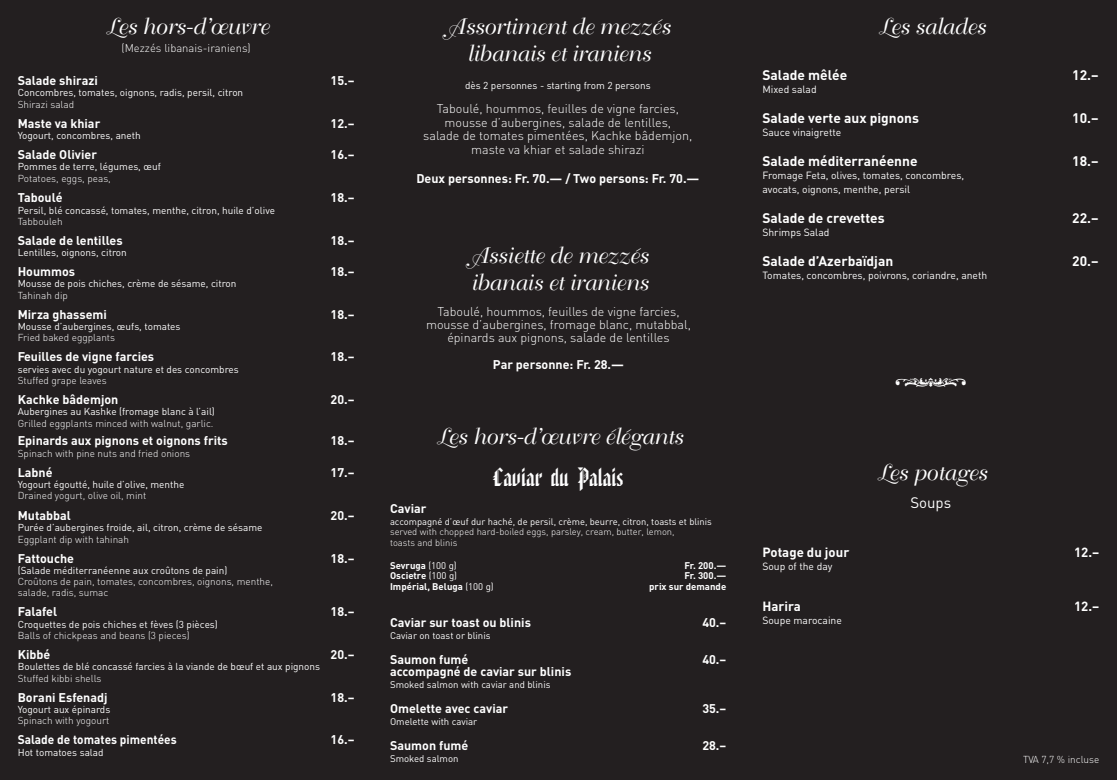
<style>
.page{position:relative;width:1117px;height:780px;background:#fff}
.page>*{position:absolute;margin:0;border:0;box-sizing:border-box;transform-origin:0 0}
.t1{font:22.5px/27px "Bellevue";color:#fff}
.t2{font:22.5px "American Text";color:#fff}
.t3{font:15px "DIN";color:#fff}
.t4{font:700 13.75px "DIN";color:#fff}
.t5{font:700 13.12px "DIN";color:#fff}
.t6{font:700 12.5px "DIN";color:#fff}
.t7{font:300 12.5px/13.5px "DIN";color:#fff;text-align:center}
.t8{font:700 12.5px "DIN";color:#fff;scale:.95 1}
.t9{font:300 11.25px "DIN";color:#fff}
.t10{font:10.38px/13.1px "DIN";color:#fff}
.t11{font:10px "DIN";color:#fff}
.t12{font:300 10px/11.2px "DIN";color:#fff}
.t13{font:9.62px "DIN";color:#fff}
.t14{font:700 9.62px "DIN";color:#fff}
.t15{font:300 9.38px/10.5px "DIN";color:#fff}
.t16{font:9.38px "DIN";color:#fff}
.s1{font-weight:400}
</style>
<div class="page">
<div style="left:0;top:0;width:1116px;height:780px;background:#231f20"></div>
<h1 class="t1" style="left:104px;top:15px;width:165px">Les hors-d’œuvre</h1>
<p class="t9" style="left:121px;top:41px;width:131px">(Mezzés libanais-iraniens)</p>
<p class="t6" style="left:18px;top:73px;width:82px">Salade shirazi</p>
<p class="t6" style="left:330px;top:73px;width:25px">15.–</p>
<p class="t11" style="left:18px;top:87px;width:227px">Concombres, tomates, oignons, radis, persil, citron</p>
<p class="t12" style="left:18px;top:98px;width:58px">Shirazi salad</p>
<p class="t6" style="left:18px;top:116px;width:84px">Maste va khiar</p>
<p class="t6" style="left:330px;top:116px;width:25px">12.–</p>
<p class="t11" style="left:18px;top:130px;width:124px">Yogourt, concombres, aneth</p>
<p class="t6" style="left:18px;top:147px;width:81px">Salade Olivier</p>
<p class="t6" style="left:330px;top:147px;width:25px">16.–</p>
<p class="t11" style="left:18px;top:161px;width:144px">Pommes de terre, légumes, œuf</p>
<p class="t12" style="left:18px;top:172px;width:95px">Potatoes, eggs, peas,</p>
<p class="t6" style="left:18px;top:191px;width:46px">Taboulé</p>
<p class="t6" style="left:330px;top:191px;width:25px">18.–</p>
<p class="t11" style="left:18px;top:204px;width:259px">Persil, blé concassé, tomates, menthe, citron, huile d’olive</p>
<p class="t12" style="left:18px;top:216px;width:46px">Tabbouleh</p>
<p class="t6" style="left:18px;top:233px;width:106px">Salade de lentilles</p>
<p class="t6" style="left:330px;top:233px;width:25px">18.–</p>
<p class="t11" style="left:18px;top:247px;width:111px">Lentilles, oignons, citron</p>
<p class="t6" style="left:18px;top:264px;width:59px">Hoummos</p>
<p class="t6" style="left:330px;top:264px;width:25px">18.–</p>
<p class="t11" style="left:18px;top:278px;width:220px">Mousse de pois chiches, crème de sésame, citron</p>
<p class="t12" style="left:18px;top:289px;width:52px">Tahinah dip</p>
<p class="t6" style="left:18px;top:307px;width:91px">Mirza ghassemi</p>
<p class="t6" style="left:330px;top:307px;width:25px">18.–</p>
<p class="t11" style="left:18px;top:321px;width:164px">Mousse d’aubergines, œufs, tomates</p>
<p class="t12" style="left:18px;top:332px;width:99px">Fried baked eggplants</p>
<p class="t6" style="left:18px;top:350px;width:138px">Feuilles de vigne farcies</p>
<p class="t6" style="left:330px;top:350px;width:25px">18.–</p>
<p class="t11" style="left:18px;top:363px;width:223px">servies avec du yogourt nature et des concombres</p>
<p class="t12" style="left:18px;top:375px;width:91px">Stuffed grape leaves</p>
<p class="t6" style="left:18px;top:392px;width:102px">Kachke bâdemjon</p>
<p class="t6" style="left:330px;top:392px;width:25px">20.–</p>
<p class="t11" style="left:18px;top:406px;width:199px">Aubergines au Kashke (fromage blanc à l’ail)</p>
<p class="t12" style="left:18px;top:417px;width:197px">Grilled eggplants minced with walnut, garlic.</p>
<p class="t6" style="left:18px;top:434px;width:211px">Epinards aux pignons et oignons frits</p>
<p class="t6" style="left:330px;top:434px;width:25px">18.–</p>
<p class="t12" style="left:18px;top:447px;width:174px">Spinach with pine nuts and fried onions</p>
<p class="t6" style="left:18px;top:465px;width:36px">Labné</p>
<p class="t6" style="left:330px;top:465px;width:25px">17.–</p>
<p class="t11" style="left:18px;top:478px;width:168px">Yogourt égoutté, huile d’olive, menthe</p>
<p class="t12" style="left:18px;top:490px;width:130px">Drained yogurt, olive oil, mint</p>
<p class="t6" style="left:18px;top:508px;width:55px">Mutabbal</p>
<p class="t6" style="left:330px;top:508px;width:25px">20.–</p>
<p class="t11" style="left:18px;top:522px;width:246px">Purée d’aubergines froide, ail, citron, crème de sésame</p>
<p class="t12" style="left:18px;top:533px;width:113px">Eggplant dip with tahinah</p>
<p class="t6" style="left:18px;top:551px;width:58px">Fattouche</p>
<p class="t6" style="left:330px;top:551px;width:25px">18.–</p>
<p class="t11" style="left:18px;top:564px;width:211px">(Salade méditerranéenne aux croûtons de pain)</p>
<p class="t12" style="left:18px;top:576px;width:257px">Croûtons de pain, tomates, concombres, oignons, menthe, salade, radis, sumac</p>
<p class="t6" style="left:18px;top:604px;width:41px">Falafel</p>
<p class="t6" style="left:330px;top:604px;width:25px">18.–</p>
<p class="t11" style="left:18px;top:618px;width:202px">Croquettes de pois chiches et fèves (3 pièces)</p>
<p class="t12" style="left:18px;top:630px;width:173px">Balls of chickpeas and beans (3 pieces)</p>
<p class="t6" style="left:18px;top:647px;width:34px">Kibbé</p>
<p class="t6" style="left:330px;top:647px;width:25px">20.–</p>
<p class="t11" style="left:18px;top:661px;width:304px">Boulettes de blé concassé farcies à la viande de bœuf et aux pignons</p>
<p class="t12" style="left:18px;top:672px;width:85px">Stuffed kibbi shells</p>
<p class="t6" style="left:18px;top:690px;width:91px">Borani Esfenadj</p>
<p class="t6" style="left:330px;top:690px;width:25px">18.–</p>
<p class="t11" style="left:18px;top:703px;width:94px">Yogourt aux épinards</p>
<p class="t12" style="left:18px;top:715px;width:93px">Spinach with yogourt</p>
<p class="t8" style="left:18px;top:732px;width:169px">Salade de tomates pimentées</p>
<p class="t6" style="left:330px;top:732px;width:25px">16.–</p>
<p class="t11" style="left:18px;top:746px;width:87px">Hot tomatoes salad</p>
<h1 class="t1" style="left:446px;top:15px;width:224px;text-align:center">Assortiment de mezzés libanais et iraniens</h1>
<p class="t11" style="left:465px;top:80px;width:187px">dès 2 personnes - starting from 2 persons</p>
<p class="t7" style="left:423px;top:102px;width:270px">Taboulé, hoummos, feuilles de vigne farcies, mousse d’aubergines, salade de lentilles,<br>salade de tomates pimentées, Kachke bâdemjon, maste va khiar et salade shirazi</p>
<p class="t6" style="left:416px;top:171px;width:284px">Deux personnes: Fr. 70.— / Two persons: Fr. 70.—</p>
<h1 class="t1" style="left:469px;top:243px;width:179px">Assiette de mezzés ibanais et iraniens</h1>
<p class="t7" style="left:426px;top:305px;width:266px;line-height:13px">Taboulé, hoummos, feuilles de vigne farcies, mousse d’aubergines, fromage blanc, mutabbal, épinards aux pignons, salade de lentilles</p>
<p class="t6" style="left:493px;top:357px;width:133px">Par personne: Fr. 28.—</p>
<h1 class="t1" style="left:435px;top:424px;width:248px">Les hors-d’œuvre élégants</h1>
<h1 class="t2" style="left:492px;top:462px;width:133px">Caviar du Palais</h1>
<p class="t6" style="left:390px;top:501px;width:38px">Caviar</p>
<p class="t16" style="left:390px;top:516px;width:323px">accompagné d’œuf dur haché, de persil, crème, beurre, citron, toasts et blinis</p>
<p class="t15" style="left:390px;top:526px;width:286px">served with chopped hard-boiled eggs, parsley, cream, butter, lemon, toasts and blinis</p>
<p class="t14" style="left:390px;top:559px;width:68px">Sevruga <span class="s1">(100 g)</span></p>
<p class="t14" style="left:684px;top:559px;width:43px">Fr. 200.—</p>
<p class="t14" style="left:390px;top:570px;width:69px">Oscietre <span class="s1">(100 g)</span></p>
<p class="t14" style="left:684px;top:570px;width:43px">Fr. 300.—</p>
<p class="t14" style="left:390px;top:580px;width:105px">Impérial, Beluga <span class="s1">(100 g)</span></p>
<p class="t14" style="left:649px;top:580px;width:78px">prix sur demande</p>
<p class="t6" style="left:390px;top:615px;width:142px">Caviar sur toast ou blinis</p>
<p class="t6" style="left:702px;top:615px;width:25px">40.–</p>
<p class="t13" style="left:390px;top:630px;width:102px">Caviar on toast or blinis</p>
<p class="t6" style="left:390px;top:652px;width:80px">Saumon fumé</p>
<p class="t6" style="left:702px;top:652px;width:25px">40.–</p>
<p class="t6" style="left:390px;top:664px;width:183px">accompagné de caviar sur blinis</p>
<p class="t13" style="left:390px;top:679px;width:162px">Smoked salmon with caviar and blinis</p>
<p class="t6" style="left:390px;top:701px;width:120px">Omelette avec caviar</p>
<p class="t6" style="left:702px;top:701px;width:25px">35.–</p>
<p class="t13" style="left:390px;top:716px;width:89px">Omelette with caviar</p>
<p class="t6" style="left:390px;top:738px;width:80px">Saumon fumé</p>
<p class="t6" style="left:702px;top:738px;width:25px">28.–</p>
<p class="t13" style="left:390px;top:752px;width:70px">Smoked salmon</p>
<h1 class="t1" style="left:876px;top:15px;width:109px">Les salades</h1>
<h3 class="t4" style="left:762px;top:67px;width:86px">Salade mêlée</h3>
<h3 class="t4" style="left:1071px;top:67px;width:28px">12.–</h3>
<p class="t10" style="left:762px;top:83px;width:56px">Mixed salad</p>
<h3 class="t4" style="left:762px;top:110px;width:158px">Salade verte aux pignons</h3>
<h3 class="t4" style="left:1071px;top:110px;width:28px">10.–</h3>
<p class="t10" style="left:762px;top:126px;width:80px">Sauce vinaigrette</p>
<h3 class="t4" style="left:762px;top:153px;width:157px">Salade méditerranéenne</h3>
<h3 class="t4" style="left:1071px;top:153px;width:28px">18.–</h3>
<p class="t10" style="left:762px;top:169px;width:203px">Fromage Feta, olives, tomates, concombres, avocats, oignons, menthe, persil</p>
<h3 class="t4" style="left:762px;top:210px;width:124px">Salade de crevettes</h3>
<h3 class="t4" style="left:1071px;top:210px;width:28px">22.–</h3>
<p class="t10" style="left:762px;top:226px;width:69px">Shrimps Salad</p>
<h3 class="t4" style="left:762px;top:253px;width:132px">Salade d’Azerbaïdjan</h3>
<h3 class="t4" style="left:1071px;top:253px;width:28px">20.–</h3>
<p class="t10" style="left:762px;top:269px;width:226px">Tomates, concombres, poivrons, coriandre, aneth</p>
<h1 class="t1" style="left:875px;top:460px;width:112px">Les potages</h1>
<h2 class="t3" style="left:910px;top:494px;width:42px">Soups</h2>
<h3 class="t5" style="left:762px;top:544px;width:88px">Potage du jour</h3>
<h3 class="t5" style="left:1073px;top:544px;width:27px">12.–</h3>
<p class="t10" style="left:762px;top:559px;width:71px">Soup of the day</p>
<h3 class="t5" style="left:762px;top:599px;width:40px">Harira</h3>
<h3 class="t5" style="left:1073px;top:599px;width:27px">12.–</h3>
<p class="t10" style="left:762px;top:614px;width:81px">Soupe marocaine</p>
<p class="t12" style="left:1022px;top:753px;width:78px">TVA 7,7 % incluse</p>
</div>
